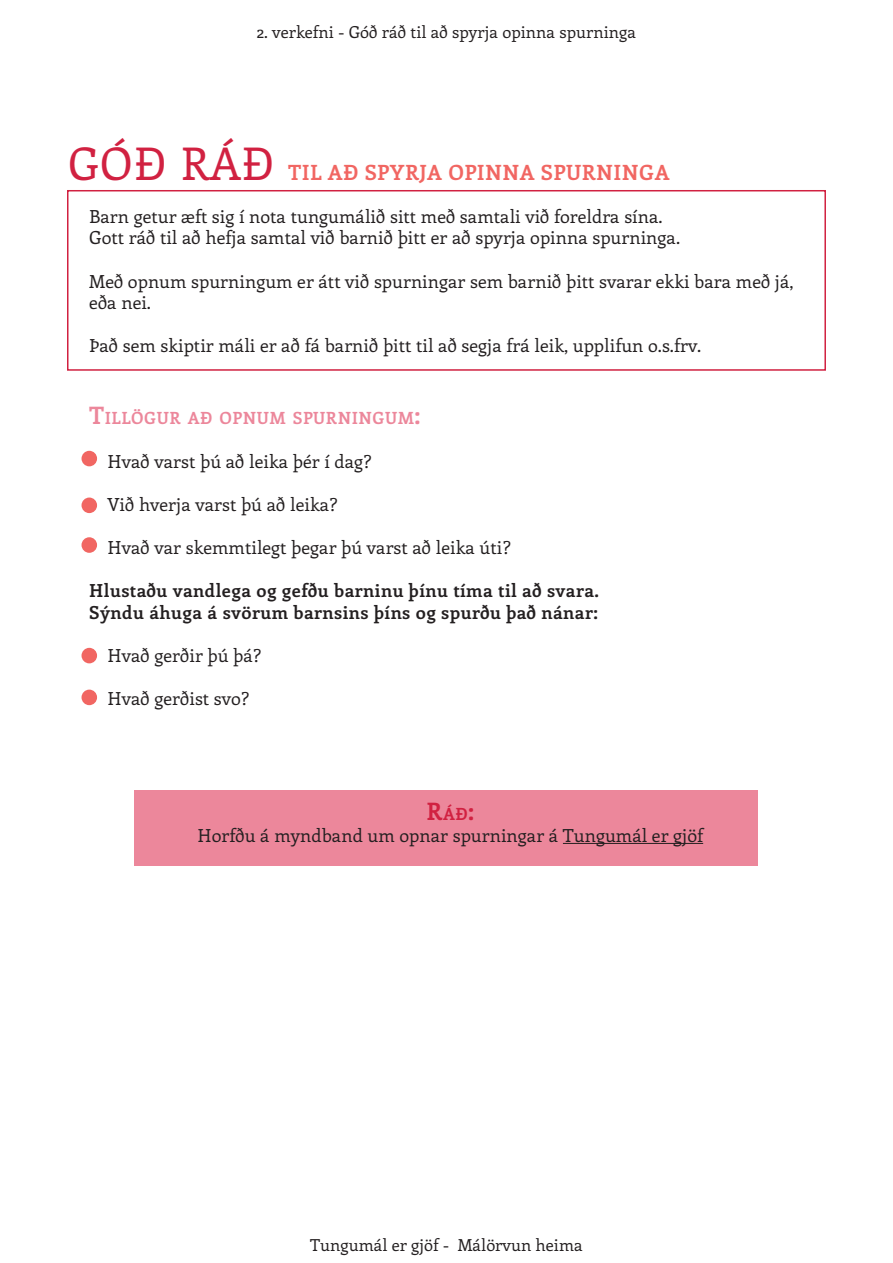
<style>
.page{position:relative;width:893px;height:1263px;background:#fff}
.page>*{position:absolute;margin:0;border:0;box-sizing:border-box;transform-origin:0 0}
.t1{font:700 24px "Enriqueta";color:#d12141}
.t2{font:700 21px "Enriqueta";letter-spacing:.02em;color:#f16662}
.t3{font:18px/21.6px "Enriqueta";color:#231f20}
.t4{font:700 18px "Enriqueta";letter-spacing:.02em;color:#231f20}
.t5{font:700 16.8px "Enriqueta";letter-spacing:.03em;color:#ec879b}
.t6{font:16.5px "Enriqueta";color:#231f20}
.s1{font-weight:400;font-size:45px;color:#d12141}
.s2{font-size:24px}
.s3{font-size:16.8px}
</style>
<div class="page">
<div style="left:135px;top:790px;width:623px;height:76px;background:#ec879b"></div>
<div style="left:82px;top:451px;width:15px;height:15px;background:#f16662;border-radius:50%"></div>
<div style="left:82px;top:497px;width:15px;height:16px;background:#f16662;border-radius:50%"></div>
<div style="left:82px;top:537px;width:15px;height:16px;background:#f16662;border-radius:50%"></div>
<div style="left:82px;top:648px;width:15px;height:15px;background:#f16662;border-radius:50%"></div>
<div style="left:67px;top:190px;width:759px;height:181px;border:2px solid #d12141"></div>
<hr style="left:563px;top:843px;width:140px;height:1px;background:#231f20">
<div style="left:82px;top:690px;width:15px;height:15px;background:#f16662;border-radius:50%"></div>
<p class="t6" style="left:257px;top:20px;width:381px">2. verkefni - Góð ráð til að spyrja opinna spurninga</p>
<p class="t2" style="left:68px;top:157px;width:603px"><span class="s1">GÓÐ RÁÐ</span> TIL AÐ SPYRJA OPINNA SPURNINGA</p>
<p class="t3" style="left:89px;top:205px;width:575px">Barn getur æft sig í nota tungumálið sitt með samtali við foreldra sína.</p>
<p class="t3" style="left:89px;top:226px;width:592px">Gott ráð til að hefja samtal við barnið þitt er að spyrja opinna spurninga.</p>
<p class="t3" style="left:89px;top:270px;width:706px">Með opnum spurningum er átt við spurningar sem barnið þitt svarar ekki bara með já, eða nei.</p>
<p class="t3" style="left:89px;top:334px;width:614px">Það sem skiptir máli er að fá barnið þitt til að segja frá leik, upplifun o.s.frv.</p>
<p class="t5" style="left:89px;top:406px;width:333px"><span class="s2">T</span>ILLÖGUR AÐ OPNUM SPURNINGUM<span class="s2">:</span></p>
<p class="t3" style="left:108px;top:450px;width:265px">Hvað varst þú að leika þér í dag?</p>
<p class="t3" style="left:108px;top:493px;width:231px">Við hverja varst þú að leika?</p>
<p class="t3" style="left:108px;top:536px;width:404px">Hvað var skemmtilegt þegar þú varst að leika úti?</p>
<p class="t4" style="left:89px;top:578px;width:511px">Hlustaðu vandlega og gefðu barninu þínu tíma til að svara.</p>
<p class="t4" style="left:89px;top:599px;width:510px">Sýndu áhuga á svörum barnsins þíns og spurðu það nánar:</p>
<p class="t3" style="left:108px;top:644px;width:155px">Hvað gerðir þú þá?</p>
<p class="t3" style="left:108px;top:687px;width:143px">Hvað gerðist svo?</p>
<p class="t1" style="left:427px;top:794px;width:49px">R<span class="s3">ÁÐ</span>:</p>
<p class="t3" style="left:198px;top:823px;width:507px">Horfðu á myndband um opnar spurningar á Tungumál er gjöf</p>
<p class="t6" style="left:310px;top:1233px;width:274px">Tungumál er gjöf - Málörvun heima</p>
</div>
